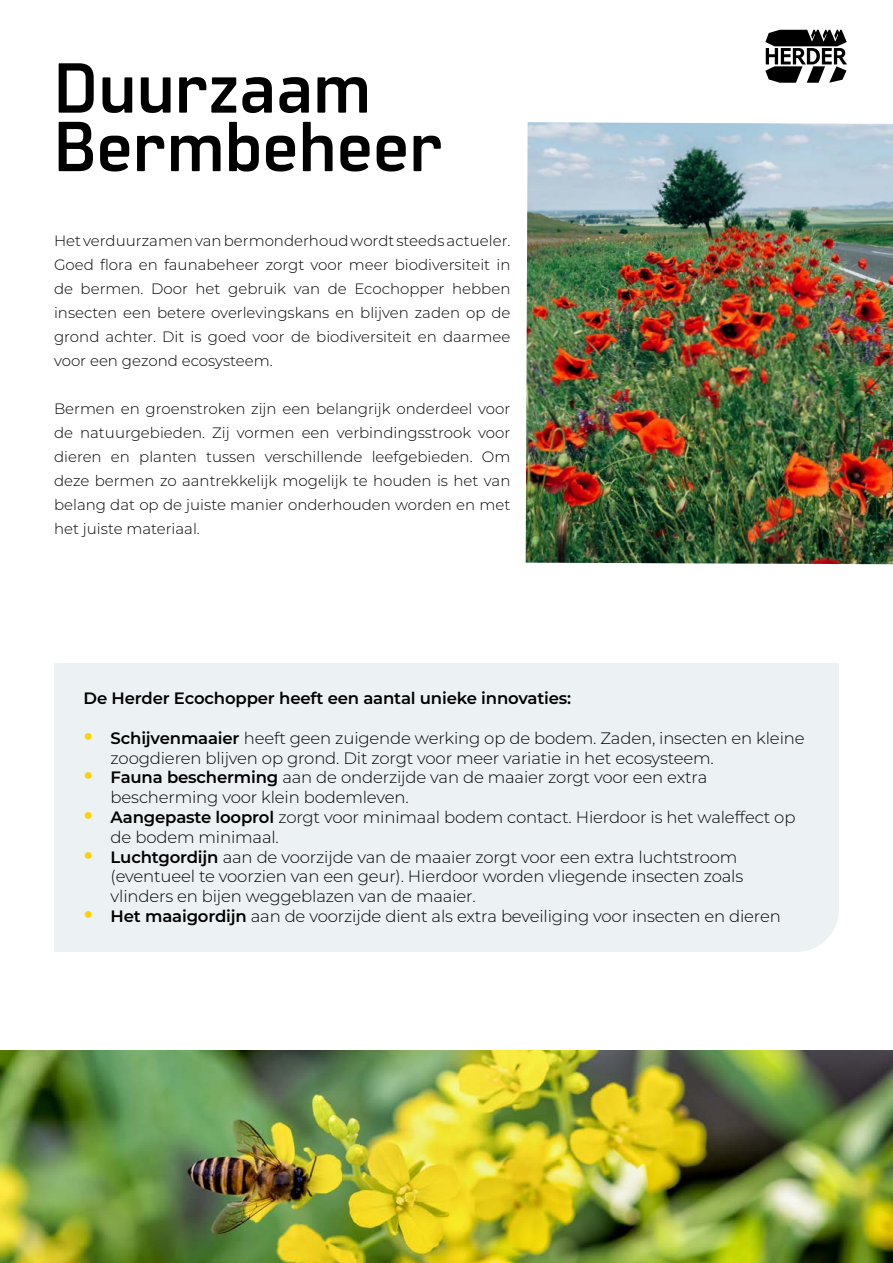
<style>
.page{position:relative;width:893px;height:1263px;background:#fff}
.page>*{position:absolute;margin:0;border:0;box-sizing:border-box;transform-origin:0 0}
.t1{font:700 70.5px/58.5px "Manifold CF";color:#000}
.t2{font:300 16.5px/19.8px "Montserrat";letter-spacing:-.01em;color:#000}
.t3{font:600 16.5px "Montserrat";letter-spacing:-.01em;color:#000}
.t4{font:300 15px/24px "Montserrat";color:#000;text-align:justify}
.s1{font-weight:700;font-size:27px;color:#ffd100}
.s2{font-weight:600}
</style>
<div class="page">
<svg style="left:765px;top:30px;width:82px;height:53px"></svg>
<img style="left:0;top:1051px;width:893px;height:212px">
<img style="left:526px;top:122px;width:367px;height:442px">
<div style="left:54px;top:663px;width:785px;height:289px;background:#ecf1f4"></div>
<h1 class="t1" style="left:54px;top:63px;width:391px">Duurzaam<br>Bermbeheer</h1>
<p class="t4" style="left:54px;top:228px;width:458px">Het verduurzamen van bermonderhoud wordt steeds actueler.<br>Goed flora en faunabeheer zorgt voor meer biodiversiteit in de bermen. Door het gebruik van de Ecochopper hebben insecten een betere overlevingskans en blijven zaden op de grond achter. Dit is goed voor de biodiversiteit en daarmee voor een gezond ecosysteem.</p>
<p class="t4" style="left:54px;top:396px;width:458px">Bermen en groenstroken zijn een belangrijk onderdeel voor de natuurgebieden. Zij vormen een verbindingsstrook voor dieren en planten tussen verschillende leefgebieden. Om deze bermen zo aantrekkelijk mogelijk te houden is het van belang dat op de juiste manier onderhouden worden en met het juiste materiaal.</p>
<p class="t3" style="left:84px;top:687px;width:489px">De Herder Ecochopper heeft een aantal unieke innovaties:</p>
<p class="t2" style="left:111px;top:727px;width:695px;text-indent:-27px"><span class="s1">•</span> <span class="s2">Schijvenmaaier</span> heeft geen zuigende werking op de bodem. Zaden, insecten en kleine zoogdieren blijven op grond. Dit zorgt voor meer variatie in het ecosysteem.</p>
<p class="t2" style="left:111px;top:767px;width:598px;text-indent:-27px"><span class="s1">•</span> <span class="s2">Fauna bescherming</span> aan de onderzijde van de maaier zorgt voor een extra bescherming voor klein bodemleven.</p>
<p class="t2" style="left:111px;top:807px;width:686px;text-indent:-27px"><span class="s1">•</span> <span class="s2">Aangepaste looprol</span> zorgt voor minimaal bodem contact. Hierdoor is het waleffect op de bodem minimaal.</p>
<p class="t2" style="left:111px;top:846px;width:634px;text-indent:-27px"><span class="s1">•</span> <span class="s2">Luchtgordijn</span> aan de voorzijde van de maaier zorgt voor een extra luchtstroom (eventueel te voorzien van een geur). Hierdoor worden vliegende insecten zoals vlinders en bijen weggeblazen van de maaier.</p>
<p class="t2" style="left:84px;top:906px;width:699px"><span class="s1">•</span> <span class="s2">Het maaigordijn</span> aan de voorzijde dient als extra beveiliging voor insecten en dieren</p>
</div>
